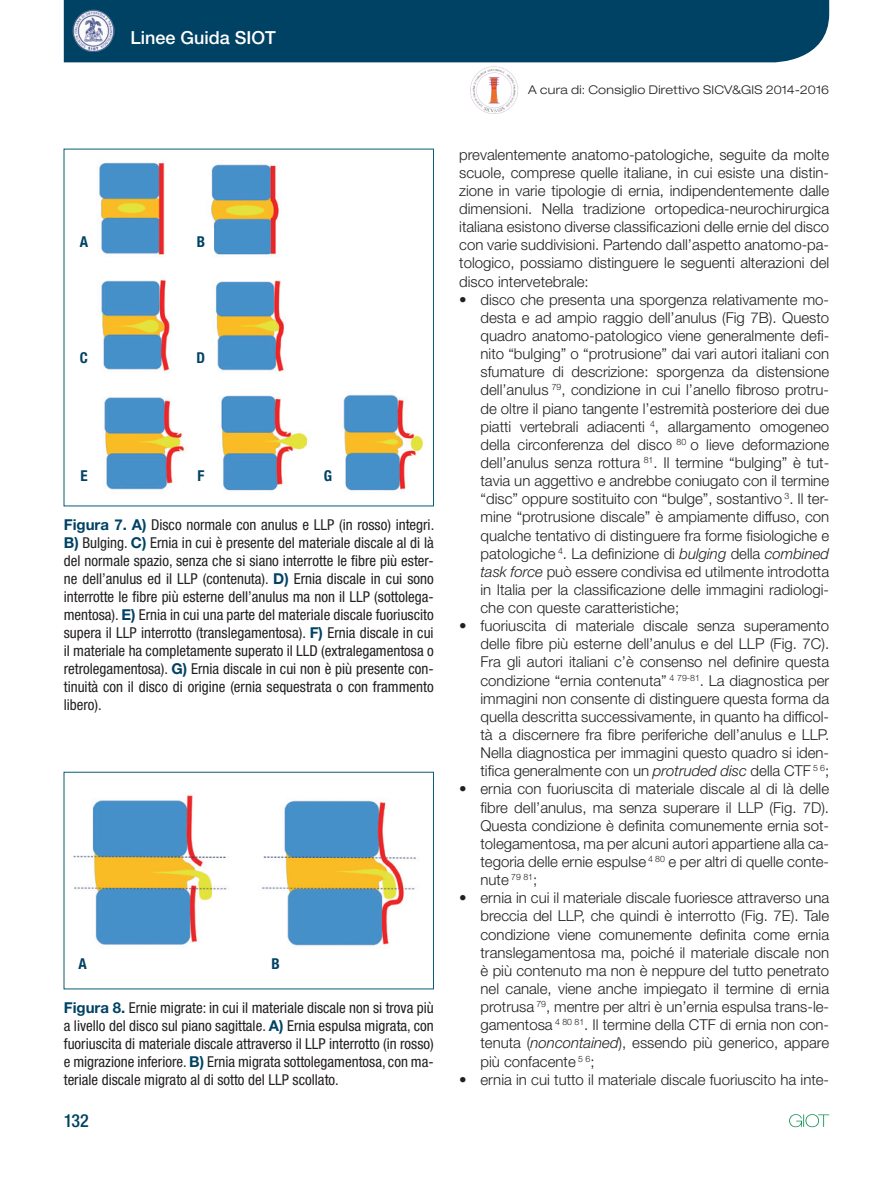
<style>
.page{position:relative;width:893px;height:1191px;background:#fff}
.page>*{position:absolute;margin:0;border:0;box-sizing:border-box;transform-origin:0 0}
.t1{font:500 18px "Helvetica Neue LT Std";color:#fff}
.t2{font:500 condensed 18px "Helvetica Neue LT Std";color:#004264}
.t3{font:300 15px/18.1px "Helvetica Neue LT Std";color:#231f20;text-align:justify}
.t4{font:condensed 15px/18px "Helvetica Neue LT Std";color:#231f20;text-align:justify}
.t5{font:700 condensed 15px "Helvetica Neue LT Std";color:#004264}
.t6{font:300 expanded 12px "Helvetica Neue LT Std";letter-spacing:.02em;color:#231f20}
.s1{font-weight:700;font-stretch:normal;color:#004264}
.s2{font-style:italic}
</style>
<div class="page">
<div style="left:64px;top:0;width:765px;height:62px;background:#004264"></div>
<svg style="left:789px;top:1114px;width:40px;height:13px"></svg>
<img style="left:72px;top:9px;width:43px;height:43px">
<img style="left:470px;top:66px;width:48px;height:48px">
<img style="left:99px;top:162px;width:324px;height:329px">
<img style="left:73px;top:795px;width:343px;height:151px">
<div style="left:315px;top:462px;width:25px;height:27px;background:#fff"></div>
<div style="left:188px;top:462px;width:25px;height:27px;background:#fff"></div>
<div style="left:188px;top:345px;width:25px;height:26px;background:#fff"></div>
<div style="left:188px;top:229px;width:25px;height:26px;background:#fff"></div>
<p class="t1" style="left:130px;top:27px;width:147px">Linee Guida SIOT</p>
<p class="t5" style="left:80px;top:233px;width:10px">A</p>
<p class="t5" style="left:197px;top:233px;width:10px">B</p>
<p class="t5" style="left:80px;top:349px;width:10px">C</p>
<p class="t5" style="left:197px;top:349px;width:10px">D</p>
<p class="t5" style="left:80px;top:466px;width:9px">E</p>
<p class="t5" style="left:197px;top:466px;width:8px">F</p>
<p class="t5" style="left:324px;top:466px;width:10px">G</p>
<p class="t4" style="left:64px;top:515px;width:372px"><span class="s1">Figura 7. A)</span> Disco normale con anulus e LLP (in rosso) integri.<br><span class="s1">B)</span> Bulging. <span class="s1">C)</span> Ernia in cui è presente del materiale discale al di là del normale spazio, senza che si siano interrotte le fibre più ester&shy;ne dell’anulus ed il LLP (contenuta). <span class="s1">D)</span> Ernia discale in cui sono interrotte le fibre più esterne dell’anulus ma non il LLP (sottolega&shy;mentosa). <span class="s1">E)</span> Ernia in cui una parte del materiale discale fuoriuscito supera il LLP interrotto (translegamentosa). <span class="s1">F)</span> Ernia discale in cui il materiale ha completamente superato il LLD (extralegamentosa o retrolegamentosa). <span class="s1">G)</span> Ernia discale in cui non è più presente con&shy;tinuità con il disco di origine (ernia sequestrata o con frammento libero).</p>
<p class="t5" style="left:79px;top:954px;width:10px">A</p>
<p class="t5" style="left:272px;top:954px;width:10px">B</p>
<p class="t4" style="left:64px;top:998px;width:371px"><span class="s1">Figura 8.</span> Ernie migrate: in cui il materiale discale non si trova più a livello del disco sul piano sagittale. <span class="s1">A)</span> Ernia espulsa migrata, con fuoriuscita di materiale discale attraverso il LLP interrotto (in rosso) e migrazione inferiore. <span class="s1">B)</span> Ernia migrata sottolegamentosa, con ma&shy;teriale discale migrato al di sotto del LLP scollato.</p>
<p class="t2" style="left:64px;top:1110px;width:26px">132</p>
<p class="t6" style="left:528px;top:82px;width:302px">A cura di: Consiglio Direttivo SICV&amp;GIS 2014-2016</p>
<p class="t3" style="left:459px;top:145px;width:371px">prevalentemente anatomo-patologiche, seguite da molte scuole, comprese quelle italiane, in cui esiste una distin&shy;zione in varie tipologie di ernia, indipendentemente dalle dimensioni. Nella tradizione ortopedica-neurochirurgica italiana esistono diverse classificazioni delle ernie del disco con varie suddivisioni. Partendo dall’aspetto anatomo-pa&shy;tologico, possiamo distinguere le seguenti alterazioni del disco intervetebrale:</p>
<p class="t3" style="left:480px;top:290px;width:350px;text-indent:-21px">• disco che presenta una sporgenza relativamente mo&shy;desta e ad ampio raggio dell’anulus (Fig 7B). Questo quadro anatomo-patologico viene generalmente defi&shy;nito “bulging” o “protrusione” dai vari autori italiani con sfumature di descrizione: sporgenza da distensione dell’anulus <sup>79</sup>, condizione in cui l’anello fibroso protru&shy;de oltre il piano tangente l’estremità posteriore dei due piatti vertebrali adiacenti <sup>4</sup>, allargamento omogeneo della circonferenza del disco <sup>80</sup> o lieve deformazione dell’anulus senza rottura <sup>81</sup>. Il termine “bulging” è tut&shy;tavia un aggettivo e andrebbe coniugato con il termine “disc” oppure sostituito con “bulge”, sostantivo <sup>3</sup>. Il ter&shy;mine “protrusione discale” è ampiamente diffuso, con qualche tentativo di distinguere fra forme fisiologiche e patologiche <sup>4</sup>. La definizione di <span class="s2">bulging</span> della <span class="s2">combined task force</span> può essere condivisa ed utilmente introdotta in Italia per la classificazione delle immagini radiologi&shy;che con queste caratteristiche;</p>
<p class="t3" style="left:480px;top:616px;width:350px;text-indent:-21px">• fuoriuscita di materiale discale senza superamento delle fibre più esterne dell’anulus e del LLP (Fig. 7C).<br>Fra gli autori italiani c’è consenso nel definire questa condizione “ernia contenuta” <sup>4</sup> <sup>79-81</sup>. La diagnostica per immagini non consente di distinguere questa forma da quella descritta successivamente, in quanto ha difficol&shy;tà a discernere fra fibre periferiche dell’anulus e LLP.<br>Nella diagnostica per immagini questo quadro si iden&shy;tifica generalmente con un <span class="s2">protruded disc</span> della CTF <sup>5</sup> <sup>6</sup>;</p>
<p class="t3" style="left:480px;top:779px;width:350px;text-indent:-21px">• ernia con fuoriuscita di materiale discale al di là delle fibre dell’anulus, ma senza superare il LLP (Fig. 7D).<br>Questa condizione è definita comunemente ernia sot&shy;tolegamentosa, ma per alcuni autori appartiene alla ca&shy;tegoria delle ernie espulse <sup>4</sup> <sup>80</sup> e per altri di quelle conte&shy;nute <sup>79</sup> <sup>81</sup>;</p>
<p class="t3" style="left:480px;top:888px;width:350px;text-indent:-21px">• ernia in cui il materiale discale fuoriesce attraverso una breccia del LLP, che quindi è interrotto (Fig. 7E). Tale condizione viene comunemente definita come ernia translegamentosa ma, poiché il materiale discale non è più contenuto ma non è neppure del tutto penetrato nel canale, viene anche impiegato il termine di ernia protrusa <sup>79</sup>, mentre per altri è un’ernia espulsa trans-le&shy;gamentosa <sup>4</sup> <sup>80</sup> <sup>81</sup>. Il termine della CTF di ernia non con&shy;tenuta (<span class="s2">noncontained</span>), essendo più generico, appare più confacente <sup>5</sup> <sup>6</sup>;</p>
<p class="t3" style="left:459px;top:1070px;width:371px">• ernia in cui tutto il materiale discale fuoriuscito ha inte-</p>
</div>
